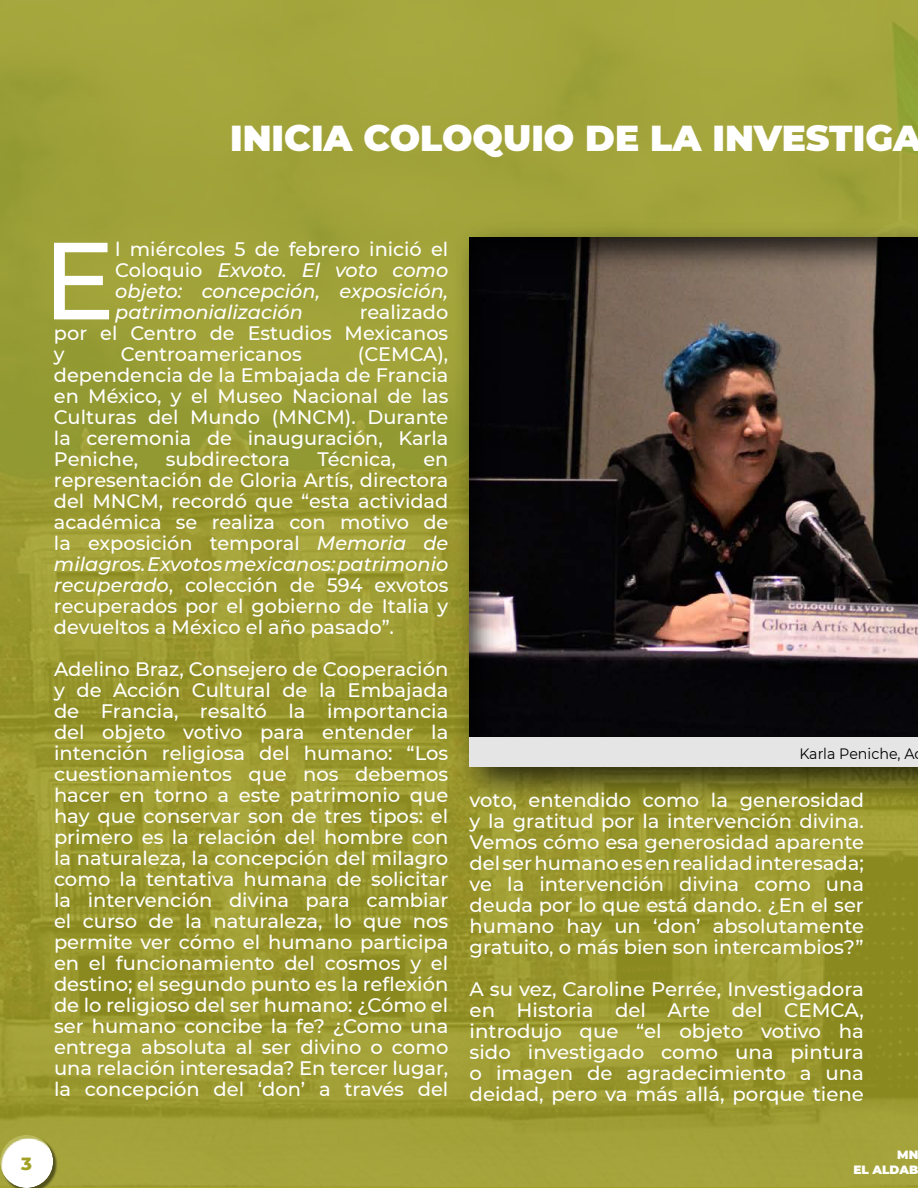
<style>
.page{position:relative;width:918px;height:1188px;background:#fff}
.page>*{position:absolute;margin:0;border:0;box-sizing:border-box;transform-origin:0 0}
.t1{font:500 109.5px "Montserrat";color:#fff}
.t2{font:900 36px "Montserrat";color:#fff}
.t3{font:500 19.5px/21px "Montserrat";color:#fff;text-align:justify}
.t4{font:italic 500 19.5px/21px "Montserrat";color:#fff;text-align:justify}
.t5{font:800 18px "Montserrat";color:#a2a125}
.t6{font:15px "Montserrat";color:#000;scale:.95 1}
.t7{font:900 12px/14.4px "Montserrat";color:#fff;text-align:right}
.s1{font-style:normal}
.s2{font-style:italic}
</style>
<div class="page">
<img style="left:0;top:0;width:918px;height:1186px">
<div style="left:0;top:1124px;width:68px;height:64px;background:#a2a125;opacity:.75"></div>
<div style="left:453px;top:221px;width:465px;height:586px;background:#000;opacity:.75"></div>
<div style="left:454px;top:227px;width:464px;height:540px;background:#000;opacity:.75"></div>
<div style="left:470px;top:737px;width:448px;height:30px;background:#e5e5e6"></div>
<h2 class="t2" style="left:230px;top:111px;width:693px">INICIA COLOQUIO DE LA INVESTIGA</h2>
<h1 class="t1" style="left:43px;top:204px;width:74px">E</h1>
<p class="t4" style="left:115px;top:238px;width:335px"><span class="s1">l miércoles 5 de febrero inició el Coloquio</span> Exvoto. El voto como objeto: concepción, exposición, patrimonialización</p>
<p class="t3" style="left:54px;top:301px;width:396px;text-indent:306px">realizado por el Centro de Estudios Mexicanos y</p>
<p class="t3" style="left:121px;top:343px;width:183px">Centroamericanos</p>
<p class="t3" style="left:54px;top:343px;width:396px;text-indent:304px">(CEMCA), dependencia de la Embajada de Francia en México, y el Museo Nacional de las Culturas del Mundo (MNCM). Durante la ceremonia de inauguración, Karla Peniche,</p>
<p class="t3" style="left:166px;top:448px;width:126px">subdirectora</p>
<p class="t3" style="left:317px;top:448px;width:80px">Técnica,</p>
<p class="t3" style="left:54px;top:448px;width:396px;text-indent:369px">en representación de Gloria Artís, directora del MNCM, recordó que “esta actividad académica se realiza con motivo de la exposición temporal <span class="s2">Memoria de milagros. Exvotos mexicanos: patrimonio recuperado</span>, colección de 594 exvotos recuperados por el gobierno de Italia y devueltos a México el año pasado”.</p>
<p class="t3" style="left:54px;top:658px;width:396px">Adelino Braz, Consejero de Cooperación y de Acción Cultural de la Embajada de Francia, resaltó la importancia del objeto votivo para entender la intención religiosa del humano: “Los cuestionamientos que nos debemos hacer en torno a este patrimonio que hay que conservar son de tres tipos: el primero es la relación del hombre con la naturaleza, la concepción del milagro como la tentativa humana de solicitar la intervención divina para cambiar el curso de la naturaleza, lo que nos permite ver cómo el humano participa en el funcionamiento del cosmos y el destino; el segundo punto es la reflexión de lo religioso del ser humano: ¿Cómo el ser humano concibe la fe? ¿Como una entrega absoluta al ser divino o como una relación interesada? En tercer lugar, la concepción del ‘don’ a través del</p>
<p class="t6" style="left:799px;top:744px;width:123px">Karla Peniche, A</p>
<p class="t3" style="left:470px;top:789px;width:396px">voto, entendido como la generosidad y la gratitud por la intervención divina.<br>Vemos cómo esa generosidad aparente del ser humano es en realidad interesada; ve la intervención divina como una deuda por lo que está dando. ¿En el ser humano hay un ‘don’ absolutamente gratuito, o más bien son intercambios?”</p>
<p class="t3" style="left:470px;top:978px;width:396px">A su vez, Caroline Perrée, Investigadora en Historia del Arte del CEMCA, introdujo que “el objeto votivo ha sido investigado como una pintura o imagen de agradecimiento a una deidad, pero va más allá, porque tiene</p>
<p class="t5" style="left:21px;top:1151px;width:12px">3</p>
<p class="t7" style="left:853px;top:1147px;width:66px">MN<br>EL ALDAB</p>
</div>
